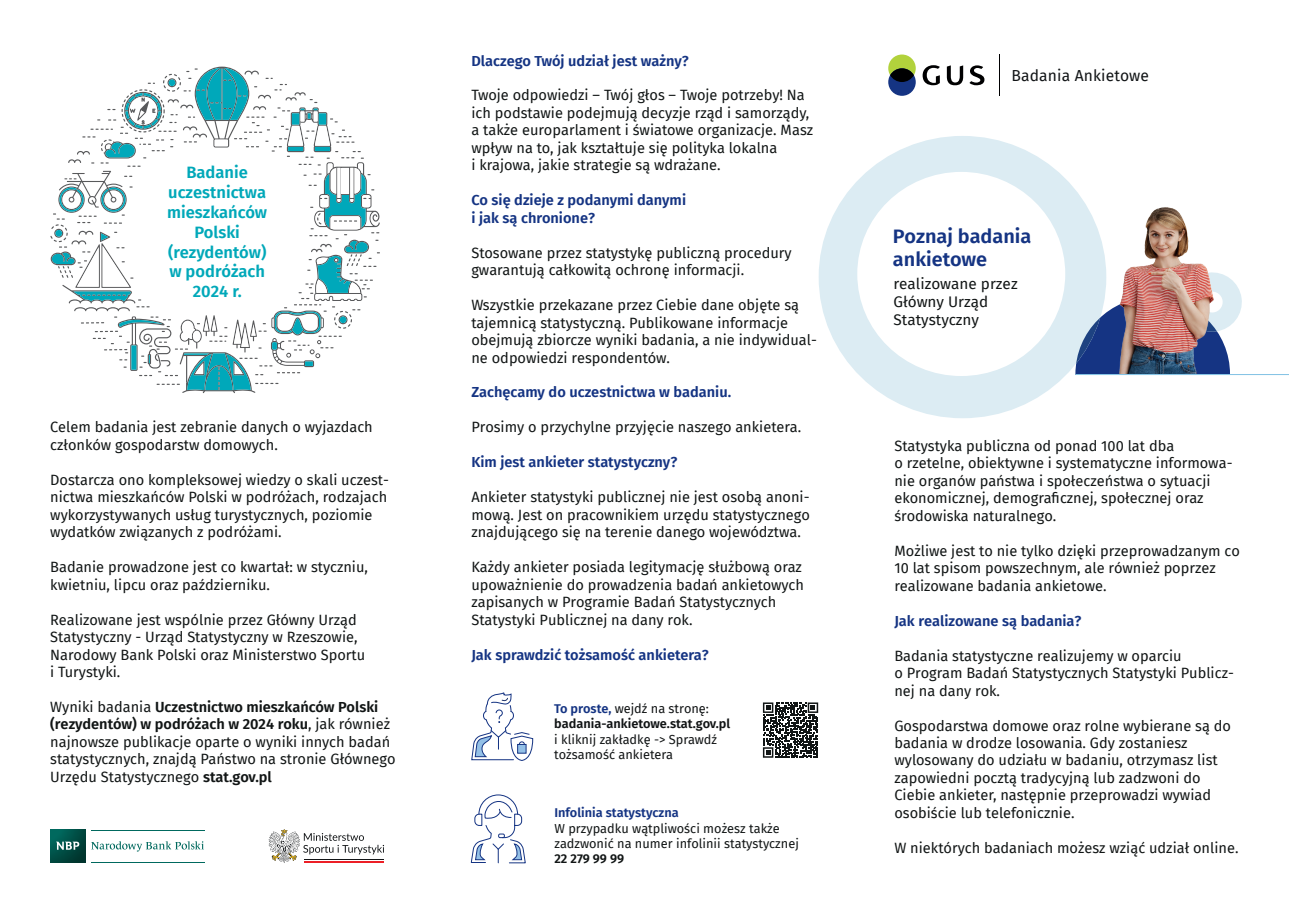
<style>
.page{position:relative;width:1289px;height:919px;background:#fff}
.page>*{position:absolute;margin:0;border:0;box-sizing:border-box;transform-origin:0 0}
.t1{font:600 19.5px/23.4px "Fira Sans";color:#153483}
.t2{font:600 16.5px/19.8px "Fira Sans";color:#00a8b9;text-align:center}
.t3{font:15.6px "Fira Sans";letter-spacing:.01em;color:#111416}
.t4{font:15px/18px "Fira Sans";color:#111515}
.t5{font:14.55px/17.4px "Fira Sans";color:#111515}
.t6{font:600 14.55px/17.4px "Fira Sans";color:#153483}
.t7{font:12.75px/15.3px "Fira Sans";color:#111515}
.t8{font:600 12.75px/15.3px "Fira Sans";color:#111415}
.t9{font:12.75px/15.3px "Fira Sans";color:#111415}
.t10{font:600 12.75px "Fira Sans";color:#153483}
.t11{font:600 12.75px "Fira Sans";color:#111515}
.s1{font-weight:600}
.s2{color:#153483}
.s3{font-weight:400}
</style>
<div class="page">
<div style="left:888px;top:54px;width:27px;height:28px;background:#b2d23c;border-radius:50%"></div>
<div style="left:888px;top:68px;width:27px;height:28px;background:#153483;border-radius:50%"></div>
<div style="left:890px;top:68px;width:23px;height:14px;background:#000001;border-radius:50%"></div>
<svg style="left:922px;top:65px;width:62px;height:20px"></svg>
<hr style="left:999px;top:54px;width:1px;height:42px;background:#000001">
<img style="left:1127px;top:207px;width:81px;height:63px">
<div style="left:818px;top:136px;width:288px;height:282px;background:#dcecf3;border-radius:50%"></div>
<div style="left:857px;top:172px;width:208px;height:204px;background:#fff;border-radius:50%"></div>
<img style="left:1075px;top:270px;width:213px;height:105px">
<svg style="left:470px;top:794px;width:56px;height:69px"></svg>
<svg style="left:763px;top:702px;width:55px;height:55px"></svg>
<svg style="left:471px;top:692px;width:62px;height:68px"></svg>
<svg style="left:50px;top:67px;width:330px;height:326px"></svg>
<img style="left:50px;top:829px;width:35px;height:33px">
<hr style="left:91px;top:829px;width:113px;height:1px;background:#00695e">
<hr style="left:91px;top:861px;width:113px;height:1px;background:#00695e">
<svg style="left:56px;top:841px;width:23px;height:8px"></svg>
<svg style="left:91px;top:841px;width:113px;height:10px"></svg>
<svg style="left:268px;top:829px;width:116px;height:34px"></svg>
<p class="t2" style="left:167px;top:162px;width:102px">Badanie uczestnictwa mieszkańców<br>Polski (rezydentów) w podróżach<br>2024 r.</p>
<p class="t5" style="left:50px;top:418px;width:324px">Celem badania jest zebranie danych o wyjazdach członków gospodarstw domowych.</p>
<p class="t5" style="left:50px;top:470px;width:340px">Dostarcza ono kompleksowej wiedzy o skali uczest&shy;nictwa mieszkańców Polski w podróżach, rodzajach wykorzystywanych usług turystycznych, poziomie wydatków związanych z podróżami.</p>
<p class="t5" style="left:50px;top:558px;width:319px">Badanie prowadzone jest co kwartał: w styczniu, kwietniu, lipcu oraz październiku.</p>
<p class="t5" style="left:50px;top:610px;width:316px">Realizowane jest wspólnie przez Główny Urząd Statystyczny - Urząd Statystyczny w Rzeszowie, Narodowy Bank Polski oraz Ministerstwo Sportu i Turystyki.</p>
<p class="t5" style="left:50px;top:697px;width:347px">Wyniki badania <span class="s1">Uczestnictwo mieszkańców Polski (rezydentów) w podróżach w 2024 roku</span>, jak również najnowsze publikacje oparte o wyniki innych badań statystycznych, znajdą Państwo na stronie Głównego Urzędu Statystycznego <span class="s1">stat.gov.pl</span></p>
<p class="t6" style="left:471px;top:51px;width:219px">Dlaczego Twój udział jest ważny?</p>
<p class="t5" style="left:471px;top:86px;width:343px">Twoje odpowiedzi – Twój głos – Twoje potrzeby! Na ich podstawie podejmują decyzje rząd i samorządy, a także europarlament i światowe organizacje. Masz wpływ na to, jak kształtuje się polityka lokalna<br>i krajowa, jakie strategie są wdrażane.</p>
<p class="t6" style="left:471px;top:191px;width:216px">Co się dzieje z podanymi danymi i jak są chronione?</p>
<p class="t5" style="left:471px;top:243px;width:322px">Stosowane przez statystykę publiczną procedury gwarantują całkowitą ochronę informacji.</p>
<p class="t5" style="left:471px;top:296px;width:347px">Wszystkie przekazane przez Ciebie dane objęte są tajemnicą statystyczną. Publikowane informacje obejmują zbiorcze wyniki badania, a nie indywidual&shy;ne odpowiedzi respondentów.</p>
<p class="t6" style="left:471px;top:383px;width:261px">Zachęcamy do uczestnictwa w badaniu.</p>
<p class="t5" style="left:471px;top:418px;width:331px">Prosimy o przychylne przyjęcie naszego ankietera.</p>
<p class="t6" style="left:471px;top:452px;width:207px">Kim jest ankieter statystyczny?</p>
<p class="t5" style="left:471px;top:488px;width:340px;text-align:justify">Ankieter statystyki publicznej nie jest osobą anoni&shy;mową. Jest on pracownikiem urzędu statystycznego znajdującego się na terenie danego województwa.</p>
<p class="t5" style="left:471px;top:558px;width:334px">Każdy ankieter posiada legitymację służbową oraz upoważnienie do prowadzenia badań ankietowych zapisanych w Programie Badań Statystycznych Statystyki Publicznej na dany rok.</p>
<p class="t6" style="left:471px;top:645px;width:239px">Jak sprawdzić tożsamość ankietera?</p>
<p class="t8" style="left:554px;top:700px;width:177px"><span class="s2">To proste,</span> <span class="s3">wejdź na stronę: </span>badania-ankietowe.stat.gov.pl</p>
<p class="t9" style="left:554px;top:731px;width:164px">i kliknij zakładkę -&gt; Sprawdź tożsamość ankietera</p>
<p class="t10" style="left:554px;top:802px;width:126px">Infolinia statystyczna</p>
<p class="t7" style="left:554px;top:820px;width:246px">W przypadku wątpliwości możesz także zadzwonić na numer infolinii statystycznej</p>
<p class="t11" style="left:554px;top:848px;width:71px">22 279 99 99</p>
<p class="t3" style="left:1011px;top:64px;width:139px">Badania Ankietowe</p>
<h1 class="t1" style="left:893px;top:223px;width:140px">Poznaj badania ankietowe</h1>
<p class="t4" style="left:893px;top:274px;width:126px">realizowane przez<br>Główny Urząd<br>Statystyczny</p>
<p class="t5" style="left:894px;top:437px;width:339px">Statystyka publiczna od ponad 100 lat dba<br>o rzetelne, obiektywne i systematyczne informowa&shy;nie organów państwa i społeczeństwa o sytuacji ekonomicznej, demograficznej, społecznej oraz środowiska naturalnego.</p>
<p class="t5" style="left:894px;top:541px;width:347px">Możliwe jest to nie tylko dzięki przeprowadzanym co<br>10 lat spisom powszechnym, ale również poprzez realizowane badania ankietowe.</p>
<p class="t6" style="left:894px;top:611px;width:188px">Jak realizowane są badania?</p>
<p class="t5" style="left:894px;top:646px;width:341px">Badania statystyczne realizujemy w oparciu<br>o Program Badań Statystycznych Statystyki Publicz&shy;nej na dany rok.</p>
<p class="t5" style="left:894px;top:716px;width:338px">Gospodarstwa domowe oraz rolne wybierane są do badania w drodze losowania. Gdy zostaniesz wylosowany do udziału w badaniu, otrzymasz list zapowiedni pocztą tradycyjną lub zadzwoni do Ciebie ankieter, następnie przeprowadzi wywiad osobiście lub telefonicznie.</p>
<p class="t5" style="left:894px;top:838px;width:345px">W niektórych badaniach możesz wziąć udział online.</p>
</div>
